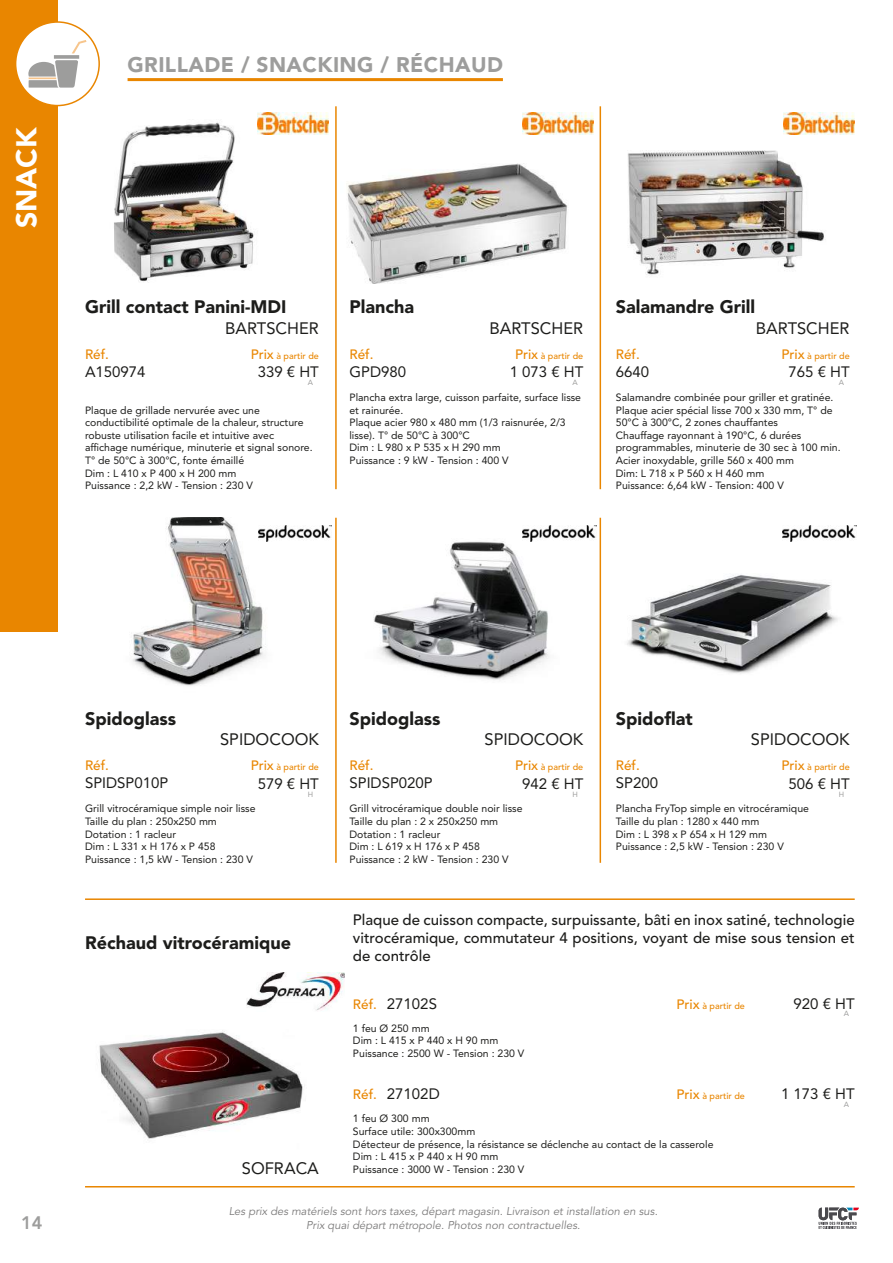
<style>
.page{position:relative;width:893px;height:1263px;background:#fff}
.page>*{position:absolute;margin:0;border:0;box-sizing:border-box;transform-origin:0 0}
.t1{font:900 28.5px "Avenir LT Std";color:#fff}
.t2{font:900 21px "Avenir LT Std";letter-spacing:.02em;color:#9d9d9c}
.t3{font:900 18px "Avenir LT Std";color:#1d1d1b}
.t4{font:800 18px "Avenir LT Std";color:#9d9d9c}
.t5{font:16.5px "Avenir LT Std";color:#1d1d1b}
.t6{font:500 15px/18px "Avenir LT Std";color:#1d1d1b;text-align:justify}
.t7{font:15px "Avenir LT Std";color:#1d1d1b}
.t8{font:500 13.5px "Avenir LT Std";color:#e98600}
.t9{font:italic 11.25px/13.5px "Avenir LT Std";color:#7c7b7b;text-align:center}
.t10{font:10.5px/12.6px "Avenir LT Std";color:#1d1d1b}
.t11{font:500 9px "Avenir LT Std";color:#e98600}
.t12{font:7.5px "Avenir LT Std";color:#9d9d9c}
.s1{font-size:13.5px}
.s2{font-weight:500;font-size:13.5px;color:#e98600}
</style>
<div class="page">
<div style="left:0;top:0;width:57px;height:631px;background:#e98600"></div>
<svg style="left:819px;top:1207px;width:40px;height:22px"></svg>
<div style="left:16px;top:22px;width:83px;height:84px;background:#fff;border-radius:50%"></div>
<div style="left:15px;top:21px;width:85px;height:85px;border:2px solid #e98600;border-radius:50%"></div>
<svg style="left:28px;top:60px;width:50px;height:28px"></svg>
<svg style="left:54px;top:55px;width:25px;height:4px"></svg>
<svg style="left:72px;top:40px;width:14px;height:13px"></svg>
<img style="left:114px;top:114px;width:154px;height:169px">
<hr style="left:335px;top:106px;width:2px;height:383px;background:#e98600">
<img style="left:258px;top:113px;width:71px;height:21px">
<img style="left:347px;top:163px;width:220px;height:121px">
<hr style="left:600px;top:106px;width:1px;height:383px;background:#e98600">
<img style="left:522px;top:113px;width:71px;height:21px">
<img style="left:627px;top:150px;width:197px;height:125px">
<img style="left:783px;top:113px;width:71px;height:21px">
<img style="left:132px;top:518px;width:155px;height:168px">
<hr style="left:335px;top:518px;width:2px;height:345px;background:#e98600">
<img style="left:259px;top:526px;width:73px;height:16px">
<img style="left:373px;top:533px;width:176px;height:147px">
<hr style="left:600px;top:518px;width:1px;height:345px;background:#e98600">
<img style="left:523px;top:526px;width:73px;height:16px">
<img style="left:627px;top:525px;width:222px;height:149px">
<img style="left:783px;top:526px;width:73px;height:16px">
<img style="left:99px;top:1030px;width:204px;height:109px">
<hr style="left:85px;top:1186px;width:770px;height:1px;background:#e98600">
<hr style="left:85px;top:898px;width:770px;height:2px;background:#e98600">
<img style="left:246px;top:973px;width:98px;height:38px">
<hr style="left:128px;top:78px;width:375px;height:3px;background:#e98600">
<h1 class="t1" style="left:9px;top:228px;width:103px;rotate:-90deg">SNACK</h1>
<h2 class="t2" style="left:128px;top:52px;width:377px">GRILLADE / SNACKING / RÉCHAUD</h2>
<h3 class="t3" style="left:85px;top:296px;width:203px">Grill contact Panini-MDI</h3>
<p class="t8" style="left:85px;top:346px;width:26px">Réf.</p>
<p class="t11" style="left:251px;top:351px;width:70px"><span class="s1">Prix</span> à partir de</p>
<h3 class="t7" style="left:85px;top:363px;width:62px">A150974</h3>
<h3 class="t7" style="left:258px;top:363px;width:63px">339 € HT</h3>
<p class="t12" style="left:308px;top:378px;width:7px">A</p>
<h3 class="t5" style="left:225px;top:318px;width:95px">BARTSCHER</h3>
<p class="t10" style="left:85px;top:404px;width:229px">Plaque de grillade nervurée avec une conductibilité optimale de la chaleur, structure robuste utilisation facile et intuitive avec affichage numérique, minuterie et signal sonore.<br>T° de 50°C à 300°C, fonte émaillé<br>Dim : L 410 x P 400 x H 200 mm<br>Puissance : 2,2 kW - Tension : 230 V</p>
<h3 class="t3" style="left:349px;top:296px;width:66px">Plancha</h3>
<p class="t8" style="left:349px;top:346px;width:26px">Réf.</p>
<p class="t11" style="left:515px;top:351px;width:70px"><span class="s1">Prix</span> à partir de</p>
<h3 class="t7" style="left:349px;top:363px;width:58px">GPD980</h3>
<h3 class="t7" style="left:510px;top:363px;width:75px">1 073 € HT</h3>
<p class="t12" style="left:572px;top:378px;width:7px">A</p>
<h3 class="t5" style="left:489px;top:318px;width:95px">BARTSCHER</h3>
<p class="t10" style="left:349px;top:391px;width:233px">Plancha extra large, cuisson parfaite, surface lisse et rainurée.<br>Plaque acier 980 x 480 mm (1/3 raisnurée, 2/3 lisse). T° de 50°C à 300°C<br>Dim : L 980 x P 535 x H 290 mm<br>Puissance : 9 kW - Tension : 400 V</p>
<h3 class="t3" style="left:616px;top:296px;width:141px">Salamandre Grill</h3>
<p class="t8" style="left:616px;top:346px;width:26px">Réf.</p>
<p class="t11" style="left:781px;top:351px;width:70px"><span class="s1">Prix</span> à partir de</p>
<h3 class="t7" style="left:616px;top:363px;width:35px">6640</h3>
<h3 class="t7" style="left:789px;top:363px;width:63px">765 € HT</h3>
<p class="t12" style="left:839px;top:378px;width:7px">A</p>
<h3 class="t5" style="left:756px;top:318px;width:95px">BARTSCHER</h3>
<p class="t10" style="left:616px;top:391px;width:226px">Salamandre combinée pour griller et gratinée.<br>Plaque acier spécial lisse 700 x 330 mm, T° de 50°C à 300°C, 2 zones chauffantes<br>Chauffage rayonnant à 190°C, 6 durées programmables, minuterie de 30 sec à 100 min.<br>Acier inoxydable, grille 560 x 400 mm<br>Dim: L 718 x P 560 x H 460 mm<br>Puissance: 6,64 kW - Tension: 400 V</p>
<h3 class="t3" style="left:85px;top:707px;width:93px">Spidoglass</h3>
<p class="t8" style="left:85px;top:758px;width:26px">Réf.</p>
<p class="t11" style="left:251px;top:762px;width:70px"><span class="s1">Prix</span> à partir de</p>
<h3 class="t7" style="left:85px;top:774px;width:85px">SPIDSP010P</h3>
<h3 class="t7" style="left:258px;top:775px;width:63px">579 € HT</h3>
<p class="t12" style="left:308px;top:789px;width:7px">H</p>
<h3 class="t5" style="left:220px;top:730px;width:100px">SPIDOCOOK</h3>
<p class="t10" style="left:85px;top:802px;width:172px">Grill vitrocéramique simple noir lisse<br>Taille du plan : 250x250 mm<br>Dotation : 1 racleur<br>Dim : L 331 x H 176 x P 458<br>Puissance : 1,5 kW - Tension : 230 V</p>
<h3 class="t3" style="left:85px;top:932px;width:208px">Réchaud vitrocéramique</h3>
<h3 class="t5" style="left:242px;top:1159px;width:79px">SOFRACA</h3>
<h3 class="t3" style="left:349px;top:707px;width:93px">Spidoglass</h3>
<p class="t8" style="left:349px;top:758px;width:26px">Réf.</p>
<p class="t11" style="left:515px;top:762px;width:70px"><span class="s1">Prix</span> à partir de</p>
<h3 class="t7" style="left:349px;top:774px;width:85px">SPIDSP020P</h3>
<h3 class="t7" style="left:522px;top:775px;width:63px">942 € HT</h3>
<p class="t12" style="left:572px;top:789px;width:7px">H</p>
<h3 class="t5" style="left:485px;top:730px;width:100px">SPIDOCOOK</h3>
<p class="t10" style="left:349px;top:802px;width:175px">Grill vitrocéramique double noir lisse<br>Taille du plan : 2 x 250x250 mm<br>Dotation : 1 racleur<br>Dim : L 619 x H 176 x P 458<br>Puissance : 2 kW - Tension : 230 V</p>
<h3 class="t3" style="left:616px;top:707px;width:79px">Spidoflat</h3>
<p class="t8" style="left:616px;top:758px;width:26px">Réf.</p>
<p class="t11" style="left:781px;top:762px;width:70px"><span class="s1">Prix</span> à partir de</p>
<h3 class="t7" style="left:616px;top:774px;width:44px">SP200</h3>
<h3 class="t7" style="left:789px;top:775px;width:63px">506 € HT</h3>
<p class="t12" style="left:839px;top:789px;width:7px">H</p>
<h3 class="t5" style="left:751px;top:730px;width:100px">SPIDOCOOK</h3>
<p class="t10" style="left:616px;top:802px;width:195px">Plancha FryTop simple en vitrocéramique<br>Taille du plan : 1280 x 440 mm<br>Dim : L 398 x P 654 x H 129 mm<br>Puissance : 2,5 kW - Tension : 230 V</p>
<h3 class="t6" style="left:353px;top:912px;width:503px">Plaque de cuisson compacte, surpuissante, bâti en inox satiné, technologie vitrocéramique, commutateur 4 positions, voyant de mise sous tension et de contrôle</h3>
<h3 class="t7" style="left:353px;top:995px;width:86px"><span class="s2">Réf.</span> 27102S</h3>
<p class="t11" style="left:677px;top:1000px;width:70px"><span class="s1">Prix</span> à partir de</p>
<h3 class="t7" style="left:794px;top:995px;width:63px">920 € HT</h3>
<p class="t12" style="left:844px;top:1009px;width:7px">A</p>
<p class="t10" style="left:353px;top:1022px;width:173px">1 feu Ø 250 mm<br>Dim : L 415 x P 440 x H 90 mm<br>Puissance : 2500 W - Tension : 230 V</p>
<h3 class="t7" style="left:353px;top:1085px;width:88px"><span class="s2">Réf.</span> 27102D</h3>
<p class="t11" style="left:677px;top:1091px;width:70px"><span class="s1">Prix</span> à partir de</p>
<h3 class="t7" style="left:781px;top:1085px;width:75px">1 173 € HT</h3>
<p class="t12" style="left:844px;top:1100px;width:7px">A</p>
<p class="t10" style="left:353px;top:1112px;width:362px">1 feu Ø 300 mm<br>Surface utile: 300x300mm<br>Détecteur de présence, la résistance se déclenche au contact de la casserole Dim : L 415 x P 440 x H 90 mm<br>Puissance : 3000 W - Tension : 230 V</p>
<h3 class="t4" style="left:21px;top:1212px;width:23px">14</h3>
<p class="t9" style="left:229px;top:1205px;width:431px">Les prix des matériels sont hors taxes, départ magasin. Livraison et installation en sus.<br>Prix quai départ métropole. Photos non contractuelles.</p>
</div>
